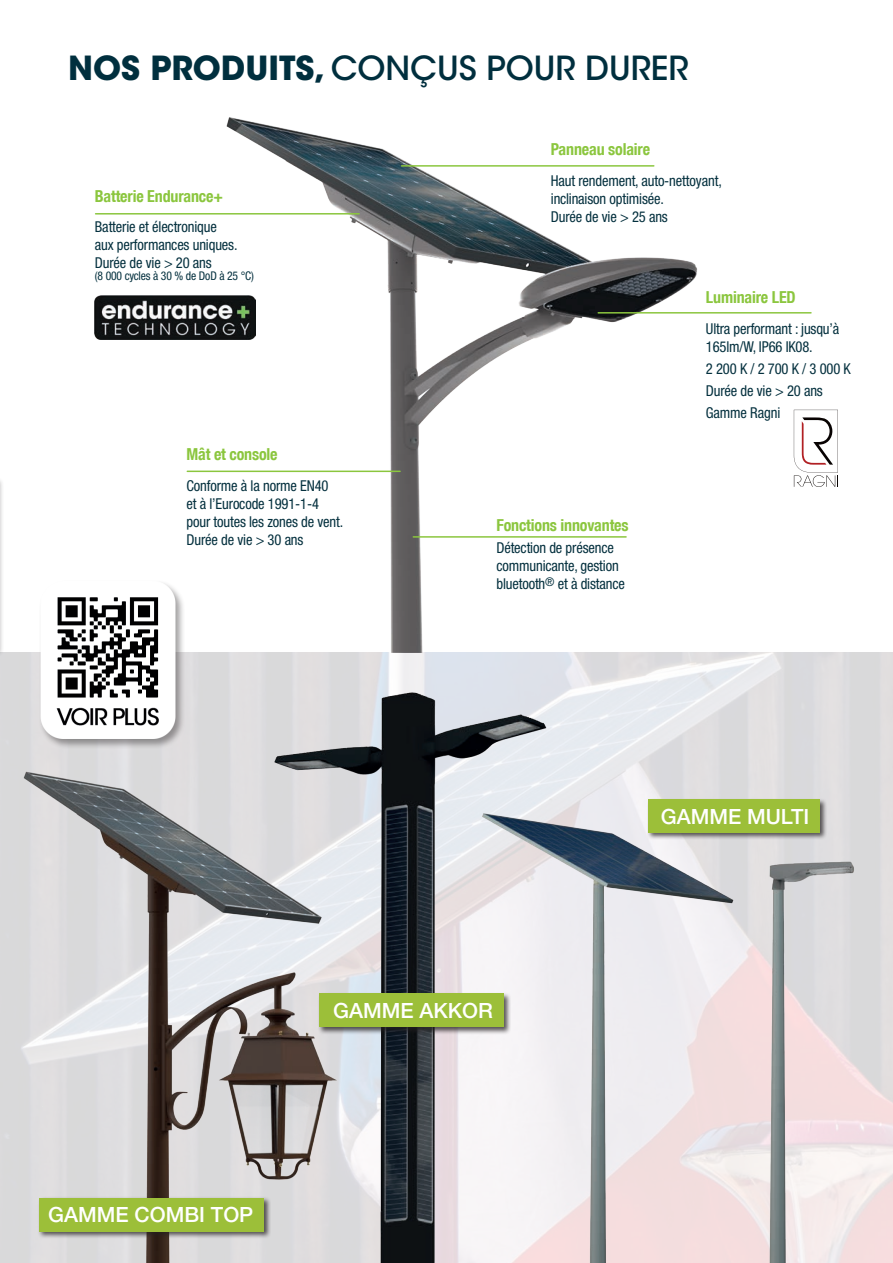
<style>
.page{position:relative;width:893px;height:1263px;background:#fff}
.page>*{position:absolute;margin:0;border:0;box-sizing:border-box;transform-origin:0 0}
.t1{font:500 33px "ITC Avant Garde Std";color:#002f3e}
.t2{font:500 21px "Helvetica Neue LT Pro";color:#fff}
.t3{font:700 condensed 16.5px "Helvetica Neue Condensed";letter-spacing:-.01em;color:#8bc63e}
.t4{font:condensed 15px/18px "Helvetica Neue LT Pro";letter-spacing:-.01em;color:#04303e}
.t5{font:condensed 12px "Helvetica Neue LT Pro";letter-spacing:-.01em;color:#04303e}
.s1{font-weight:700}
</style>
<div class="page">
<img style="left:222px;top:117px;width:476px;height:427px">
<div style="left:0;top:477px;width:5px;height:180px;background:#f6f6f6"></div>
<hr style="left:187px;top:471px;width:213px;height:1px;background:#8bc63e">
<hr style="left:598px;top:312px;width:213px;height:2px;background:#8bc63e">
<hr style="left:96px;top:213px;width:263px;height:2px;background:#8bc63e">
<hr style="left:402px;top:165px;width:252px;height:2px;background:#8bc63e">
<svg style="left:794px;top:410px;width:44px;height:77px"></svg>
<img style="left:95px;top:295px;width:160px;height:45px">
<img style="left:6px;top:751px;width:236px;height:512px">
<img style="left:242px;top:544px;width:651px;height:719px">
<img style="left:415px;top:721px;width:478px;height:542px">
<div style="left:39px;top:579px;width:146px;height:170px;background:#231f20;opacity:.42"></div>
<img style="left:29px;top:579px;width:158px;height:164px">
<div style="left:38px;top:1197px;width:233px;height:42px;background:#231f20;opacity:.75"></div>
<div style="left:39px;top:1198px;width:225px;height:33px;background:#9cbf39"></div>
<div style="left:317px;top:992px;width:194px;height:42px;background:#231f20;opacity:.75"></div>
<div style="left:319px;top:994px;width:185px;height:33px;background:#9cbf39"></div>
<div style="left:647px;top:798px;width:181px;height:42px;background:#231f20;opacity:.75"></div>
<div style="left:648px;top:799px;width:172px;height:34px;background:#9cbf39"></div>
<hr style="left:413px;top:536px;width:213px;height:2px;background:#8bc63e">
<p class="t1" style="left:68px;top:47px;width:622px"><span class="s1">NOS PRODUITS,</span> CONÇUS POUR DURER</p>
<p class="t3" style="left:95px;top:186px;width:130px">Batterie Endurance+</p>
<p class="t4" style="left:95px;top:218px;width:144px">Batterie et électronique aux performances uniques.</p>
<p class="t4" style="left:95px;top:254px;width:118px">Durée de vie &gt; 20 ans</p>
<p class="t5" style="left:95px;top:268px;width:161px">(8 000 cycles à 30 % de DoD à 25 °C)</p>
<p class="t3" style="left:187px;top:444px;width:93px">Mât et console</p>
<p class="t4" style="left:187px;top:477px;width:158px">Conforme à la norme EN40<br>et à l’Eurocode 1991-1-4 pour toutes les zones de vent.<br>Durée de vie &gt; 30 ans</p>
<p class="t3" style="left:551px;top:139px;width:101px">Panneau solaire</p>
<p class="t4" style="left:551px;top:171px;width:172px">Haut rendement, auto-nettoyant, inclinaison optimisée.</p>
<p class="t4" style="left:551px;top:207px;width:118px">Durée de vie &gt; 25 ans</p>
<p class="t3" style="left:496px;top:515px;width:134px">Fonctions innovantes</p>
<p class="t4" style="left:496px;top:539px;width:130px">Détection de présence communicante, gestion bluetooth<sup>®</sup> et à distance</p>
<p class="t3" style="left:706px;top:287px;width:91px">Luminaire LED</p>
<p class="t4" style="left:706px;top:319px;width:135px">Ultra performant : jusqu’à<br>165lm/W, IP66 IK08.</p>
<p class="t4" style="left:706px;top:359px;width:146px">2 200 K / 2 700 K / 3 000 K</p>
<p class="t4" style="left:706px;top:382px;width:118px">Durée de vie &gt; 20 ans</p>
<p class="t4" style="left:706px;top:404px;width:76px">Gamme Ragni</p>
<p class="t2" style="left:661px;top:804px;width:150px">GAMME MULTI</p>
<p class="t2" style="left:48px;top:1202px;width:207px">GAMME COMBI TOP</p>
<p class="t2" style="left:333px;top:998px;width:161px">GAMME AKKOR</p>
</div>
